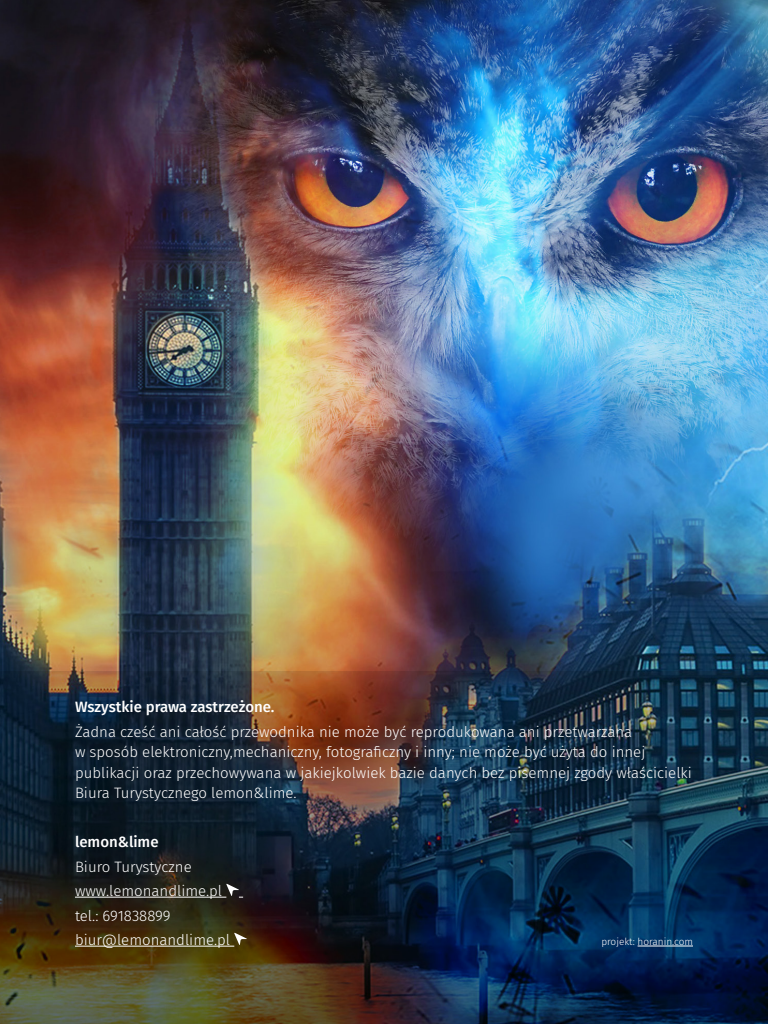
<style>
.page{position:relative;width:768px;height:1024px;background:#fff}
.page>*{position:absolute;margin:0;border:0;box-sizing:border-box;transform-origin:0 0}
.t1{font:300 15px/20.5px "Fira Sans";color:#fff}
.t2{font:500 15px "Fira Sans";color:#fff}
.t3{font:300 10px "Fira Sans";color:#fff}
</style>
<div class="page">
<img style="left:0;top:0;width:768px;height:671px">
<img style="left:0;top:671px;width:768px;height:353px">
<hr style="left:75px;top:897px;width:151px;height:1px;background:#fff">
<hr style="left:75px;top:946px;width:159px;height:1px;background:#fff">
<svg style="left:226px;top:884px;width:17px;height:14px"></svg>
<svg style="left:234px;top:933px;width:13px;height:12px"></svg>
<hr style="left:638px;top:946px;width:55px;height:1px;background:#fff">
<p class="t2" style="left:75px;top:695px;width:201px">Wszystkie prawa zastrzeżone.</p>
<p class="t1" style="left:75px;top:721px;width:618px">Żadna cześć ani całość przewodnika nie może być reprodukowana ani przetwarzana<br>w sposób elektroniczny,mechaniczny, fotograficzny i inny; nie może być użyta do innej publikacji oraz przechowywana w jakiejkolwiek bazie danych bez pisemnej zgody właścicielki Biura Turystycznego lemon&amp;lime.</p>
<p class="t2" style="left:75px;top:830px;width:85px">lemon&amp;lime</p>
<p class="t1" style="left:75px;top:856px;width:118px">Biuro Turystyczne</p>
<p class="t1" style="left:75px;top:880px;width:149px">www.lemonandlime.pl</p>
<p class="t1" style="left:75px;top:905px;width:97px">tel.: 691838899</p>
<p class="t1" style="left:75px;top:929px;width:157px">biur@lemonandlime.pl</p>
<p class="t3" style="left:601px;top:935px;width:93px">projekt: horanin.com</p>
</div>
